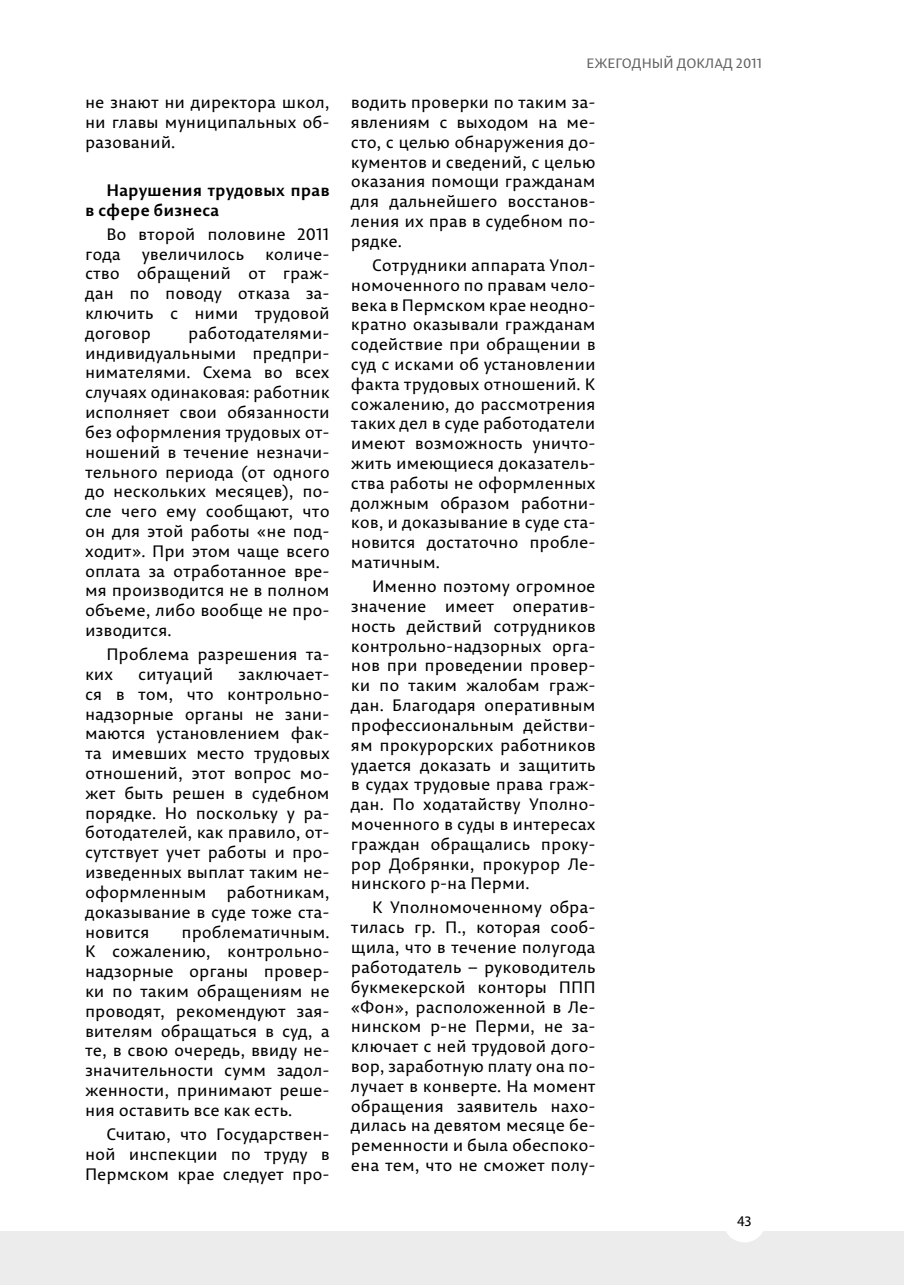
<style>
.page{position:relative;width:904px;height:1285px;background:#fff}
.page>*{position:absolute;margin:0;border:0;box-sizing:border-box;transform-origin:0 0}
.t1{font:16.5px/19.8px "Permian Sans Typeface";color:#000;text-align:justify}
.t2{font:700 16.5px/19.8px "Permian Sans Typeface";color:#000}
.t3{font:13.5px "Permian Sans Typeface";color:#636363}
.t4{font:13.5px "Permian Sans Typeface";color:#000}
</style>
<div class="page">
<div style="left:0;top:1231px;width:904px;height:53px;background:#ececec"></div>
<div style="left:723px;top:1199px;width:42px;height:43px;background:#fff;border-radius:50%"></div>
<p class="t1" style="left:85px;top:92px;width:246px">не знают ни директора школ, ни главы муниципальных об&shy;разований.</p>
<p class="t2" style="left:85px;top:179px;width:246px;text-indent:21px">Нарушения трудовых прав в сфере бизнеса</p>
<p class="t1" style="left:85px;top:223px;width:246px;text-indent:21px">Во второй половине 2011 года</p>
<p class="t1" style="left:85px;top:243px;width:246px;text-indent:180px">количе&shy;ство обращений от граж&shy;дан по поводу отказа за&shy;ключить с ними трудовой договор</p>
<p class="t1" style="left:142px;top:243px;width:104px">увеличилось</p>
<p class="t1" style="left:85px;top:322px;width:246px;text-indent:103px">работодателями&shy;индивидуальными предпри&shy;нимателями. Схема во всех случаях одинаковая: работник исполняет свои обязанности без оформления трудовых от&shy;ношений в течение незначи&shy;тельного периода (от одного до нескольких месяцев), по&shy;сле чего ему сообщают, что он для этой работы «не под&shy;ходит». При этом чаще всего оплата за отработанное вре&shy;мя производится не в полном объеме, либо вообще не про&shy;изводится.</p>
<p class="t1" style="left:85px;top:644px;width:246px;text-indent:21px">Проблема разрешения та&shy;ких</p>
<p class="t1" style="left:138px;top:663px;width:77px">ситуаций</p>
<p class="t1" style="left:85px;top:663px;width:246px;text-indent:153px">заключает&shy;ся в том, что контрольно&shy;надзорные органы не зани&shy;маются установлением фак&shy;та имевших место трудовых отношений, этот вопрос мо&shy;жет быть решен в судебном порядке. Но поскольку у ра&shy;ботодателей, как правило, от&shy;сутствует учет работы и про&shy;изведенных выплат таким не&shy;оформленным работникам, доказывание в суде тоже ста&shy;новится</p>
<p class="t1" style="left:85px;top:921px;width:246px;text-indent:96px">проблематичным.<br>К сожалению, контрольно&shy;надзорные органы провер&shy;ки по таким обращениям не проводят, рекомендуют зая&shy;вителям обращаться в суд, а те, в свою очередь, ввиду не&shy;значительности сумм задол&shy;женности, принимают реше&shy;ния оставить все как есть.</p>
<p class="t1" style="left:85px;top:1123px;width:246px;text-indent:21px">Считаю, что Государствен&shy;ной инспекции по труду в Пермском крае следует про-</p>
<p class="t3" style="left:586px;top:52px;width:177px">ЕЖЕГОДНЫЙ ДОКЛАД 2011</p>
<p class="t1" style="left:351px;top:92px;width:246px">водить проверки по таким за&shy;явлениям с выходом на ме&shy;сто, с целью обнаружения до&shy;кументов и сведений, с целью оказания помощи гражданам для дальнейшего восстанов&shy;ления их прав в судебном по&shy;рядке.</p>
<p class="t1" style="left:351px;top:255px;width:246px;text-indent:21px">Сотрудники аппарата Упол&shy;номоченного по правам чело&shy;века в Пермском крае неодно&shy;кратно оказывали гражданам содействие при обращении в суд с исками об установлении факта трудовых отношений. К сожалению, до рассмотрения таких дел в суде работодатели имеют возможность уничто&shy;жить имеющиеся доказатель&shy;ства работы не оформленных должным образом работни&shy;ков, и доказывание в суде ста&shy;новится достаточно пробле&shy;матичным.</p>
<p class="t1" style="left:351px;top:576px;width:246px;text-indent:21px">Именно поэтому огромное значение имеет оператив&shy;ность действий сотрудников контрольно-надзорных орга&shy;нов при проведении провер&shy;ки по таким жалобам граж&shy;дан. Благодаря оперативным профессиональным действи&shy;ям прокурорских работников удается доказать и защитить в судах трудовые права граж&shy;дан. По ходатайству Уполно&shy;моченного в суды в интересах граждан обращались проку&shy;рор Добрянки, прокурор Ле&shy;нинского р-на Перми.</p>
<p class="t1" style="left:351px;top:897px;width:246px;text-indent:21px">К Уполномоченному обра&shy;тилась гр. П., которая сооб&shy;щила, что в течение полугода работодатель – руководитель букмекерской конторы ППП «Фон», расположенной в Ле&shy;нинском р-не Перми, не за&shy;ключает с ней трудовой дого&shy;вор, заработную плату она по&shy;лучает в конверте. На момент обращения заявитель нахо&shy;дилась на девятом месяце бе&shy;ременности и была обеспоко&shy;ена тем, что не сможет полу-</p>
<p class="t4" style="left:737px;top:1210px;width:16px">43</p>
</div>
